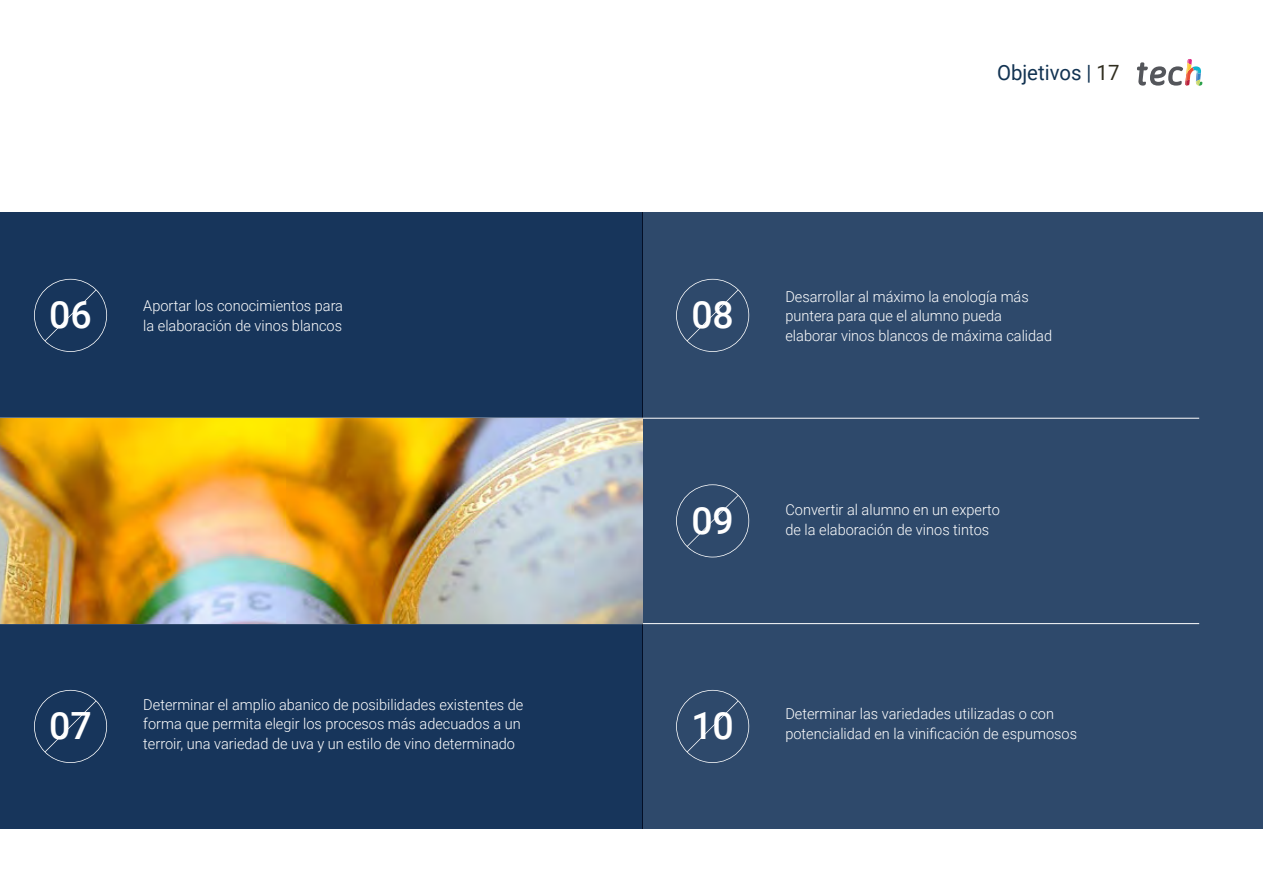
<style>
.page{position:relative;width:1263px;height:893px;background:#fff}
.page>*{position:absolute;margin:0;border:0;box-sizing:border-box;transform-origin:0 0}
.t1{font:500 37.5px "Roboto";color:#fff}
.t2{font:21px "Roboto";color:#123352}
.t3{font:300 15px/19.5px "Roboto";color:#fff}
.s1{color:#312e20}
</style>
<div class="page">
<div style="left:0;top:213px;width:642px;height:616px;background:#17355b"></div>
<div style="left:642px;top:213px;width:621px;height:616px;background:#2e496b"></div>
<svg style="left:676px;top:279px;width:73px;height:73px"></svg>
<svg style="left:676px;top:484px;width:73px;height:73px"></svg>
<svg style="left:34px;top:279px;width:73px;height:73px"></svg>
<svg style="left:676px;top:690px;width:73px;height:73px"></svg>
<hr style="left:0;top:418px;width:1199px;height:1px;background:#fff">
<hr style="left:0;top:623px;width:1199px;height:1px;background:#fff">
<img style="left:0;top:418px;width:642px;height:206px">
<svg style="left:34px;top:690px;width:73px;height:73px"></svg>
<svg style="left:1137px;top:59px;width:65px;height:27px"></svg>
<h2 class="t2" style="left:997px;top:57px;width:124px">Objetivos | <span class="s1">17</span></h2>
<h1 class="t1" style="left:49px;top:288px;width:44px">06</h1>
<p class="t3" style="left:143px;top:296px;width:201px">Aportar los conocimientos para la elaboración de vinos blancos</p>
<h1 class="t1" style="left:691px;top:288px;width:44px">08</h1>
<p class="t3" style="left:785px;top:286px;width:268px">Desarrollar al máximo la enología más puntera para que el alumno pueda elaborar vinos blancos de máxima calidad</p>
<h1 class="t1" style="left:691px;top:494px;width:44px">09</h1>
<p class="t3" style="left:785px;top:500px;width:216px">Convertir al alumno en un experto de la elaboración de vinos tintos</p>
<p class="t3" style="left:143px;top:694px;width:382px">Determinar el amplio abanico de posibilidades existentes de forma que permita elegir los procesos más adecuados a un terroir, una variedad de uva y un estilo de vino determinado</p>
<h1 class="t1" style="left:49px;top:699px;width:44px">07</h1>
<h1 class="t1" style="left:691px;top:699px;width:44px">10</h1>
<p class="t3" style="left:785px;top:704px;width:293px">Determinar las variedades utilizadas o con potencialidad en la vinificación de espumosos</p>
</div>
